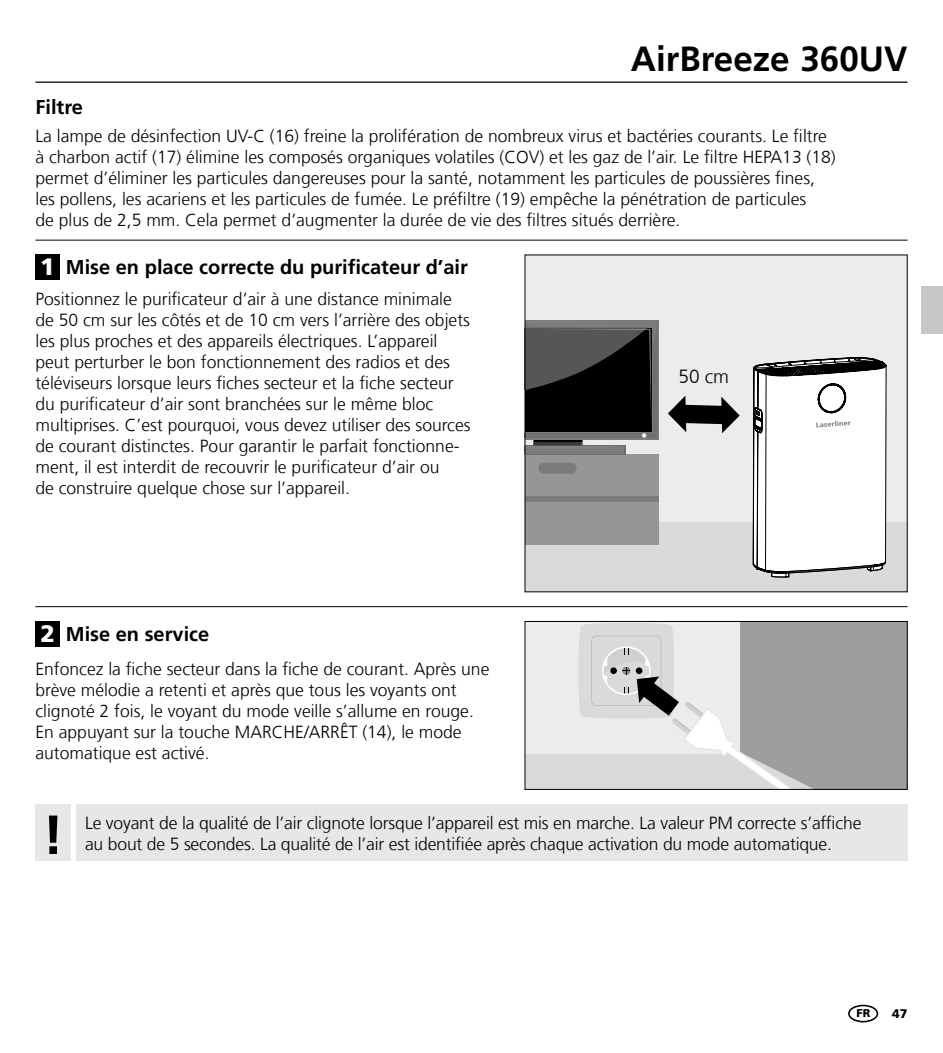
<style>
.page{position:relative;width:943px;height:1053px;background:#fff}
.page>*{position:absolute;margin:0;border:0;box-sizing:border-box;transform-origin:0 0}
.t1{font:700 55px "Frutiger LT Com";color:#000}
.t2{font:700 35px "Frutiger LT Com";color:#000}
.t3{font:700 20px "Frutiger LT Com";color:#000}
.t4{font:300 19px "Frutiger LT Com";color:#000}
.t5{font:300 17.5px/21px "Frutiger LT Com";color:#000}
.t6{font:900 12.5px "Frutiger LT Com";color:#000}
.t7{font:900 11.25px "Frutiger LT Com";color:#000}
.s1{font-weight:900;font-size:23.75px;color:#fff}
</style>
<div class="page">
<hr style="left:35px;top:81px;width:872px;height:2px;background:#000">
<hr style="left:35px;top:240px;width:872px;height:1px;background:#000">
<hr style="left:35px;top:606px;width:872px;height:1px;background:#000">
<div style="left:525px;top:255px;width:382px;height:289px;background:#ececed"></div>
<svg style="left:525px;top:321px;width:382px;height:468px"></svg>
<div style="left:35px;top:804px;width:872px;height:56px;background:#e7e7e7"></div>
<div style="left:71px;top:803px;width:5px;height:61px;background:#fff"></div>
<div style="left:35px;top:254px;width:25px;height:26px;background:#000"></div>
<div style="left:35px;top:621px;width:25px;height:25px;background:#000"></div>
<div style="left:848px;top:1004px;width:30px;height:18px;border:2px solid #000;border-radius:50%"></div>
<div style="left:921px;top:286px;width:22px;height:47px;background:#c5c6c6"></div>
<p class="t3" style="left:35px;top:96px;width:49px">Filtre</p>
<h2 class="t2" style="left:631px;top:38px;width:278px">AirBreeze 360UV</h2>
<p class="t5" style="left:35px;top:125px;width:801px">La lampe de désinfection UV-C (16) freine la prolifération de nombreux virus et bactéries courants. Le filtre à charbon actif (17) élimine les composés organiques volatiles (COV) et les gaz de l’air. Le filtre HEPA13 (18) permet d’éliminer les particules dangereuses pour la santé, notamment les particules de poussières fines, les pollens, les acariens et les particules de fumée. Le préfiltre (19) empêche la pénétration de particules<br>de plus de 2,5 mm. Cela permet d’augmenter la durée de vie des filtres situés derrière.</p>
<p class="t3" style="left:40px;top:255px;width:429px"><span class="s1">1</span> Mise en place correcte du purificateur d’air</p>
<p class="t5" style="left:35px;top:288px;width:436px">Positionnez le purificateur d’air à une distance minimale de 50 cm sur les côtés et de 10 cm vers l’arrière des objets les plus proches et des appareils électriques. L’appareil peut perturber le bon fonctionnement des radios et des téléviseurs lorsque leurs fiches secteur et la fiche secteur du purificateur d’air sont branchées sur le même bloc multiprises. C’est pourquoi, vous devez utiliser des sources de courant distinctes. Pour garantir le parfait fonctionne&shy;ment, il est interdit de recouvrir le purificateur d’air ou<br>de construire quelque chose sur l’appareil.</p>
<p class="t3" style="left:40px;top:622px;width:170px"><span class="s1">2</span> Mise en service</p>
<p class="t5" style="left:35px;top:658px;width:455px">Enfoncez la fiche secteur dans la fiche de courant. Après une brève mélodie a retenti et après que tous les voyants ont clignoté 2 fois, le voyant du mode veille s’allume en rouge.<br>En appuyant sur la touche MARCHE/ARRÊT (14), le mode automatique est activé.</p>
<p class="t4" style="left:678px;top:365px;width:52px">50 cm</p>
<h1 class="t1" style="left:42px;top:802px;width:23px">!</h1>
<p class="t5" style="left:85px;top:812px;width:777px">Le voyant de la qualité de l’air clignote lorsque l’appareil est mis en marche. La valeur PM correcte s’affiche</p>
<p class="t5" style="left:85px;top:833px;width:748px">au bout de 5 secondes. La qualité de l’air est identifiée après chaque activation du mode automatique.</p>
<p class="t7" style="left:856px;top:1006px;width:15px">FR</p>
<p class="t6" style="left:892px;top:1005px;width:17px">47</p>
</div>
